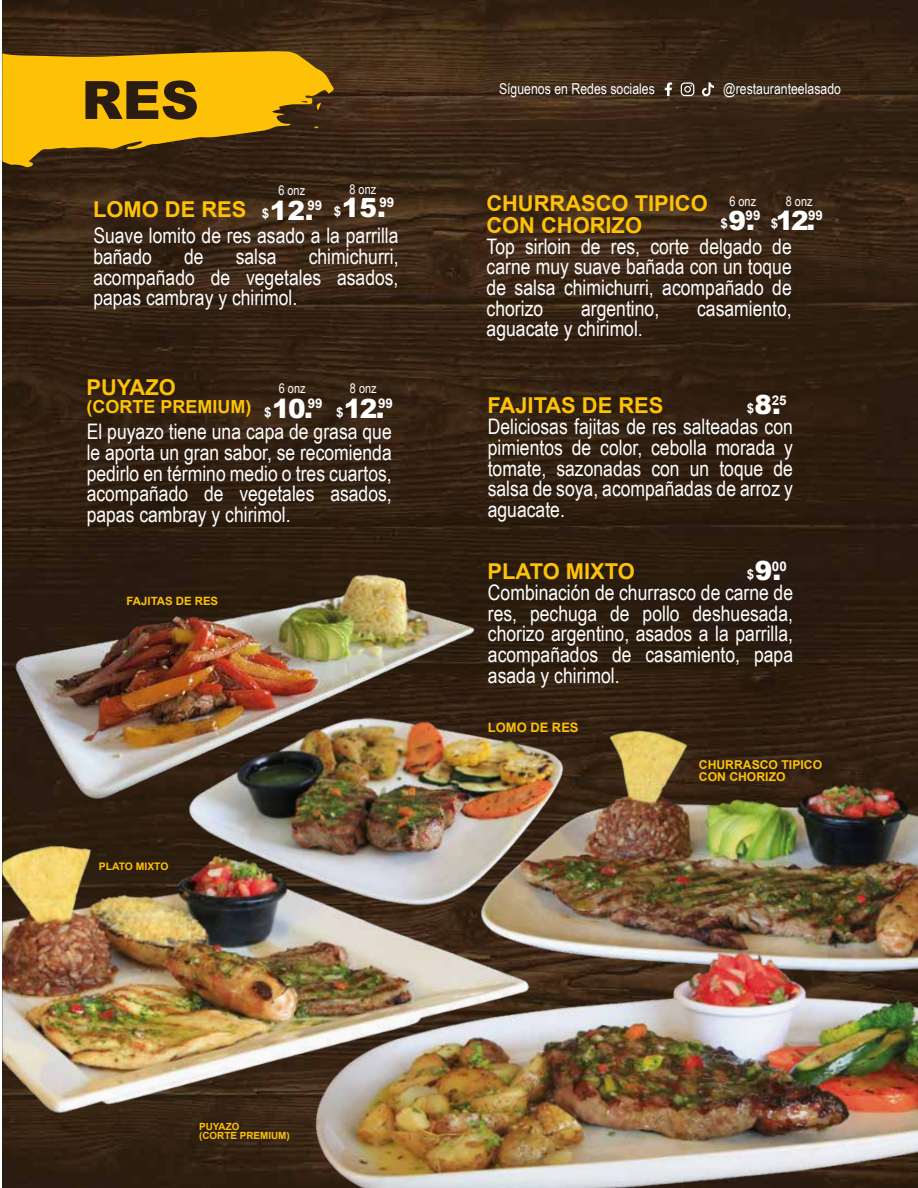
<style>
.page{position:relative;width:918px;height:1188px;background:#fff}
.page>*{position:absolute;margin:0;border:0;box-sizing:border-box;transform-origin:0 0}
.t1{font:900 52.8px "Arial";color:#2b1c12}
.t2{font:900 26.4px "Arial";letter-spacing:-.06em;color:#fff}
.t3{font:700 21.9px/21.5px "Arial";color:#fdc208}
.t4{font:21.45px/20.7px "Arial Narrow";color:#fff;text-align:justify}
.t5{font:700 18px "Arial";color:#fdc208}
.t6{font:15px "Arial Narrow";color:#fff}
.t7{font:13.35px "Arial Narrow";color:#fff}
.t8{font:700 13.35px "Arial";color:#fff}
.t9{font:700 12.9px "Arial";color:#fdc208}
.t10{font:700 12.15px/11.9px "Arial";color:#fdc208}
.t11{font:700 11.4px "Arial";color:#fdc208}
.t12{font:700 10.35px "Arial";color:#fdc208}
.t13{font:700 9.9px/9.6px "Arial";color:#fdc208}
</style>
<div class="page">
<img style="left:2px;top:0;width:916px;height:1188px">
<svg style="left:2px;top:51px;width:332px;height:117px;background:#bf910b"></svg>
<img style="left:547px;top:721px;width:371px;height:222px">
<img style="left:2px;top:835px;width:545px;height:298px">
<img style="left:300px;top:943px;width:618px;height:245px">
<img style="left:181px;top:709px;width:394px;height:205px">
<svg style="left:681px;top:82px;width:13px;height:14px"></svg>
<svg style="left:665px;top:82px;width:7px;height:14px"></svg>
<svg style="left:702px;top:82px;width:12px;height:14px"></svg>
<img style="left:12px;top:571px;width:468px;height:228px">
<h1 class="t1" style="left:81px;top:62px;width:119px">RES</h1>
<p class="t3" style="left:93px;top:199px;width:155px">LOMO DE RES</p>
<p class="t7" style="left:278px;top:181px;width:28px">6 onz</p>
<p class="t7" style="left:350px;top:179px;width:28px">8 onz</p>
<p class="t8" style="left:262px;top:204px;width:9px">$</p>
<p class="t2" style="left:342px;top:189px;width:54px">15.<sup>99</sup></p>
<p class="t2" style="left:270px;top:191px;width:54px">12.<sup>99</sup></p>
<p class="t8" style="left:334px;top:202px;width:9px">$</p>
<p class="t4" style="left:93px;top:225px;width:307px">Suave lomito de res asado a la parrilla bañado</p>
<p class="t4" style="left:93px;top:245px;width:307px;text-indent:215px">chimichurri, acompañado de vegetales asados, papas cambray y chirimol.</p>
<p class="t4" style="left:184px;top:245px;width:21px">de</p>
<p class="t4" style="left:236px;top:245px;width:43px">salsa</p>
<p class="t3" style="left:87px;top:377px;width:91px">PUYAZO</p>
<p class="t5" style="left:87px;top:394px;width:166px">(CORTE PREMIUM)</p>
<p class="t4" style="left:87px;top:421px;width:307px">El puyazo tiene una capa de grasa que le aporta un gran sabor, se recomienda pedirlo en término medio o tres cuartos, acompañado de vegetales asados, papas cambray y chirimol.</p>
<p class="t7" style="left:279px;top:379px;width:28px">6 onz</p>
<p class="t7" style="left:350px;top:379px;width:28px">8 onz</p>
<p class="t8" style="left:264px;top:402px;width:9px">$</p>
<p class="t2" style="left:344px;top:389px;width:50px">12.<sup>99</sup></p>
<p class="t2" style="left:272px;top:389px;width:52px">10.<sup>99</sup></p>
<p class="t8" style="left:336px;top:402px;width:9px">$</p>
<p class="t11" style="left:127px;top:593px;width:93px">FAJITAS DE RES</p>
<p class="t12" style="left:99px;top:859px;width:71px">PLATO MIXTO</p>
<p class="t6" style="left:499px;top:77px;width:157px">Síguenos en Redes sociales</p>
<p class="t6" style="left:723px;top:77px;width:119px">@restauranteelasado</p>
<p class="t3" style="left:486px;top:193px;width:223px">CHURRASCO TIPICO<br>CON CHORIZO</p>
<p class="t4" style="left:487px;top:235px;width:307px">Top sirloin de res, corte delgado de carne muy suave bañada con un toque de salsa chimichurri, acompañado de chorizo</p>
<p class="t7" style="left:729px;top:191px;width:28px">6 onz</p>
<p class="t7" style="left:786px;top:191px;width:28px">8 onz</p>
<p class="t8" style="left:721px;top:214px;width:9px">$</p>
<p class="t2" style="left:776px;top:201px;width:48px">12.<sup>99</sup></p>
<p class="t2" style="left:728px;top:201px;width:34px">9.<sup>99</sup></p>
<p class="t8" style="left:771px;top:214px;width:9px">$</p>
<p class="t4" style="left:581px;top:297px;width:80px">argentino,</p>
<p class="t4" style="left:697px;top:297px;width:96px">casamiento,</p>
<p class="t4" style="left:487px;top:318px;width:158px">aguacate y chirimol.</p>
<p class="t2" style="left:755px;top:386px;width:34px">8.<sup>25</sup></p>
<p class="t3" style="left:487px;top:395px;width:178px">FAJITAS DE RES</p>
<p class="t4" style="left:488px;top:416px;width:307px">Deliciosas fajitas de res salteadas con pimientos de color, cebolla morada y tomate, sazonadas con un toque de salsa de soya, acompañadas de arroz y aguacate.</p>
<p class="t8" style="left:747px;top:399px;width:9px">$</p>
<p class="t2" style="left:755px;top:552px;width:34px">9.<sup>00</sup></p>
<p class="t3" style="left:488px;top:561px;width:149px">PLATO MIXTO</p>
<p class="t4" style="left:488px;top:581px;width:307px">Combinación de churrasco de carne de res, pechuga de pollo deshuesada, chorizo argentino, asados a la parrilla, acompañados de casamiento, papa asada y chirimol.</p>
<p class="t8" style="left:747px;top:565px;width:9px">$</p>
<p class="t9" style="left:488px;top:718px;width:92px">LOMO DE RES</p>
<p class="t10" style="left:699px;top:759px;width:125px">CHURRASCO TIPICO<br>CON CHORIZO</p>
<p class="t13" style="left:199px;top:1121px;width:92px">PUYAZO<br>(CORTE PREMIUM)</p>
</div>
